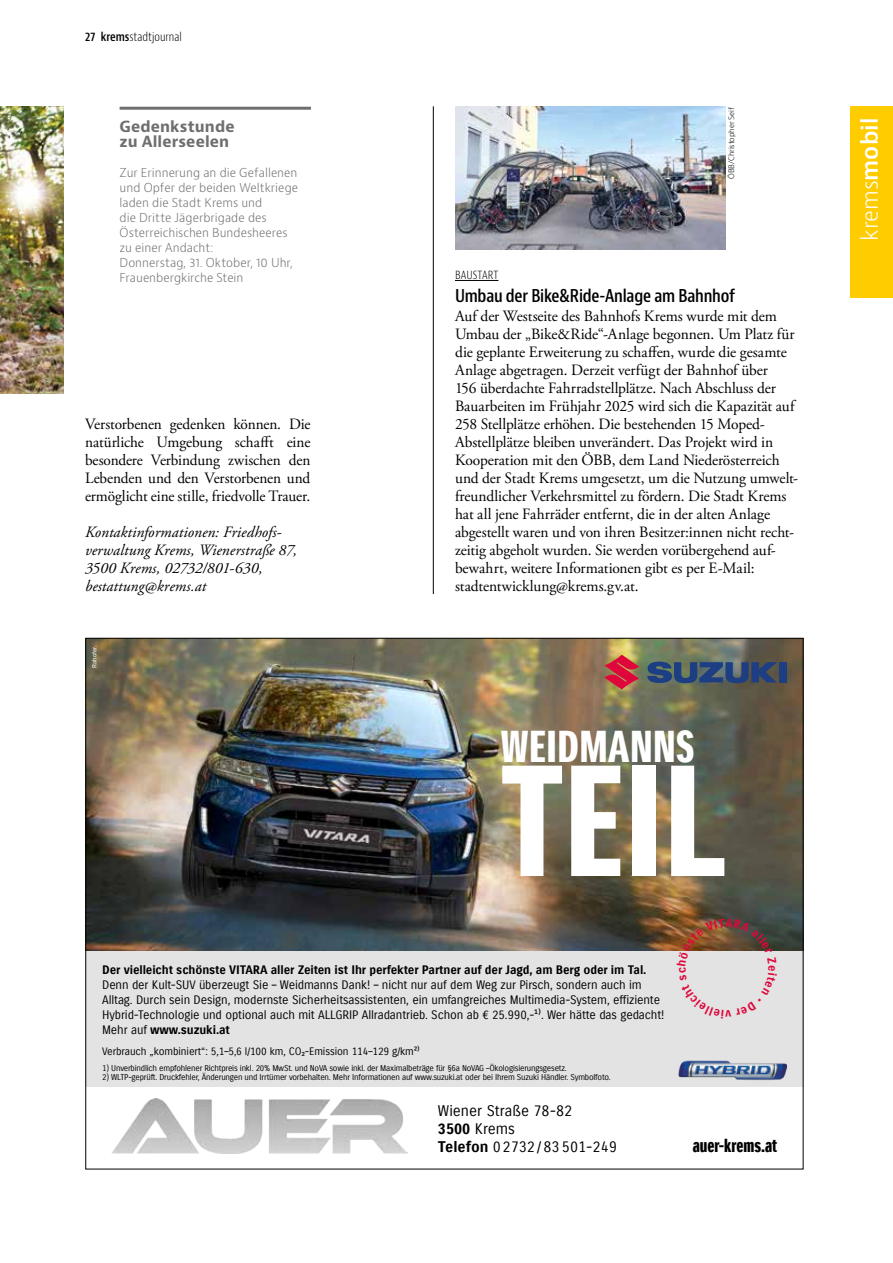
<style>
.page{position:relative;width:893px;height:1263px;background:#fff}
.page>*{position:absolute;margin:0;border:0;box-sizing:border-box;transform-origin:0 0}
.t1{font:153.3px "Suzuki PRO Headline";color:#fff}
.t2{font:43.5px "Suzuki PRO Headline";letter-spacing:.01em;color:#fff}
.t3{font:300 22.5px "Bernino Sans";color:#fff}
.t4{font:18px "Suzuki PRO Headline";color:#000}
.t5{font:600 condensed 17.25px "Bernino Sans";letter-spacing:-.015em;color:#000}
.t6{font:15.75px/18px "Adobe Garamond Pro";letter-spacing:-.01em;color:#000;text-align:justify}
.t7{font:italic 15.75px/18px "Adobe Garamond Pro";letter-spacing:.005em;color:#000}
.t8{font:15px/18px "Suzuki PRO Regular";color:#000}
.t9{font:700 15px/15px "Bernino Sans";letter-spacing:.005em;color:#706f6f}
.t10{font:12px/15px "Suzuki PRO Regular";letter-spacing:-.01em;color:#000}
.t11{font:300 12px/15px "Bernino Sans";color:#706f6f}
.t12{font:12px "Suzuki PRO Bold";letter-spacing:-.01em;color:#000}
.t13{font:300 condensed 12px "Bernino Sans";color:#000}
.t14{font:11.7px "Suzuki PRO Bold";color:#df063b}
.t15{font:10.5px "Suzuki PRO Regular";letter-spacing:-.01em;color:#000}
.t16{font:8.25px "Suzuki PRO Regular";letter-spacing:-.025em;color:#000}
.t17{font:300 7.5px "Bernino Sans";letter-spacing:-.01em;color:#000}
.t18{font:6px "Trade Gothic Next LT Pro";letter-spacing:.015em;color:#fff}
.s1{font-weight:600}
.s2{font-family:"Suzuki PRO Regular"}
.s3{font-family:"Suzuki PRO Bold"}
</style>
<div class="page">
<div style="left:850px;top:106px;width:43px;height:192px;background:#fc0"></div>
<hr style="left:433px;top:106px;width:1px;height:488px;background:#000">
<img style="left:87px;top:640px;width:714px;height:311px">
<div style="left:85px;top:951px;width:718px;height:135px;background:#e3e3e3"></div>
<svg style="left:604px;top:655px;width:35px;height:34px"></svg>
<div style="left:779px;top:662px;width:7px;height:20px;background:#1e3e84"></div>
<svg style="left:647px;top:661px;width:130px;height:22px;background:#3a5174"></svg>
<img style="left:679px;top:1060px;width:107px;height:20px">
<img style="left:112px;top:1099px;width:296px;height:54px">
<img style="left:0;top:106px;width:64px;height:287px">
<hr style="left:120px;top:107px;width:191px;height:3px;background:#706f6f">
<hr style="left:455px;top:280px;width:43px;height:1px;background:#000">
<img style="left:455px;top:106px;width:270px;height:144px">
<svg style="left:677px;top:918px;width:100px;height:33px;background:#685034"></svg>
<p class="t13" style="left:85px;top:29px;width:98px"><span class="s1">27 krems</span>stadtjournal</p>
<p class="t9" style="left:120px;top:119px;width:117px">Gedenkstunde zu Allerseelen</p>
<p class="t11" style="left:120px;top:165px;width:180px">Zur Erinnerung an die Gefallenen und Opfer der beiden Weltkriege laden die Stadt Krems und<br>die Dritte Jägerbrigade des<br>Österreichischen Bundesheeres zu einer Andacht:<br>Donnerstag, 31. Oktober, 10 Uhr,<br>Frauenbergkirche Stein</p>
<p class="t6" style="left:85px;top:416px;width:227px">Verstorbenen gedenken können. Die natürliche Umgebung schafft eine besondere Verbindung zwischen den Lebenden und den Verstorbenen und ermöglicht eine stille, friedvolle Trauer.</p>
<p class="t7" style="left:85px;top:524px;width:213px">Kontaktinformationen: Friedhofs&shy;verwaltung Krems, Wienerstraße 87,<br>3500 Krems, 02732/801-630, bestattung@krems.at</p>
<p class="t18" style="left:90px;top:668px;width:24px;rotate:-90deg">Rahofer.</p>
<p class="t17" style="left:727px;top:179px;width:73px;rotate:-90deg">ÖBB/Christopher Seif</p>
<p class="t13" style="left:455px;top:268px;width:45px">BAUSTART</p>
<p class="t5" style="left:455px;top:285px;width:282px">Umbau der Bike&amp;Ride-Anlage am Bahnhof</p>
<p class="t6" style="left:455px;top:308px;width:345px;text-align:left">Auf der Westseite des Bahnhofs Krems wurde mit dem Umbau der „Bike&amp;Ride“-Anlage begonnen. Um Platz für die geplante Erweiterung zu schaffen, wurde die gesamte Anlage abgetragen. Derzeit verfügt der Bahnhof über<br>156 überdachte Fahrradstellplätze. Nach Abschluss der Bauarbeiten im Frühjahr 2025 wird sich die Kapazität auf 258 Stellplätze erhöhen. Die bestehenden 15 Moped-Abstellplätze bleiben unverändert. Das Projekt wird in Kooperation mit den ÖBB, dem Land Niederösterreich und der Stadt Krems umgesetzt, um die Nutzung umwelt&shy;freundlicher Verkehrsmittel zu fördern. Die Stadt Krems hat all jene Fahrräder entfernt, die in der alten Anlage abgestellt waren und von ihren Besitzer:innen nicht recht&shy;zeitig abgeholt wurden. Sie werden vorübergehend auf&shy;bewahrt, weitere Informationen gibt es per E-Mail: stadtentwicklung@krems.gv.at.</p>
<h2 class="t2" style="left:501px;top:720px;width:195px">WEIDMANNS</h2>
<h1 class="t1" style="left:501px;top:729px;width:225px">TEIL</h1>
<p class="t12" style="left:102px;top:962px;width:546px">Der vielleicht schönste VITARA aller Zeiten ist Ihr perfekter Partner auf der Jagd, am Berg oder im Tal.</p>
<p class="t10" style="left:102px;top:977px;width:564px">Denn der Kult-SUV überzeugt Sie – Weidmanns Dank! – nicht nur auf dem Weg zur Pirsch, sondern auch im<br>Alltag. Durch sein Design, modernste Sicherheitsassistenten, ein umfangreiches Multimedia-System, effiziente<br>Hybrid-Technologie und optional auch mit ALLGRIP Allradantrieb. Schon ab € 25.990,-1). Wer hätte das gedacht!</p>
<p class="t12" style="left:102px;top:1022px;width:129px"><span class="s2">Mehr auf</span> www.suzuki.at</p>
<p class="t15" style="left:102px;top:1045px;width:319px">Verbrauch „kombiniert“: 5,1–5,6 l/100 km, CO₂-Emission 114–129 g/km2)</p>
<p class="t16" style="left:102px;top:1063px;width:466px">1) Unverbindlich empfohlener Richtpreis inkl. 20% MwSt. und NoVA sowie inkl. der Maximalbeträge für §6a NoVAG –Ökologisierungsgesetz.</p>
<p class="t16" style="left:102px;top:1072px;width:510px">2) WLTP-geprüft. Druckfehler, Änderungen und Irrtümer vorbehalten. Mehr Informationen auf www.suzuki.at oder bei Ihrem Suzuki Händler. Symbolfoto.</p>
<p class="t8" style="left:438px;top:1102px;width:180px">Wiener Straße 78-82<br><span class="s3">3500</span> Krems<br><span class="s3">Telefon</span> 02732 / 83501-249</p>
<p class="t14" style="left:780px;top:965px;width:8px;rotate:90deg">e</p>
<p class="t4" style="left:693px;top:1135px;width:86px">auer-krems.at</p>
<h3 class="t3" style="left:855px;top:241px;width:125px;rotate:-90deg">krems<span class="s1">mobil</span></h3>
</div>
